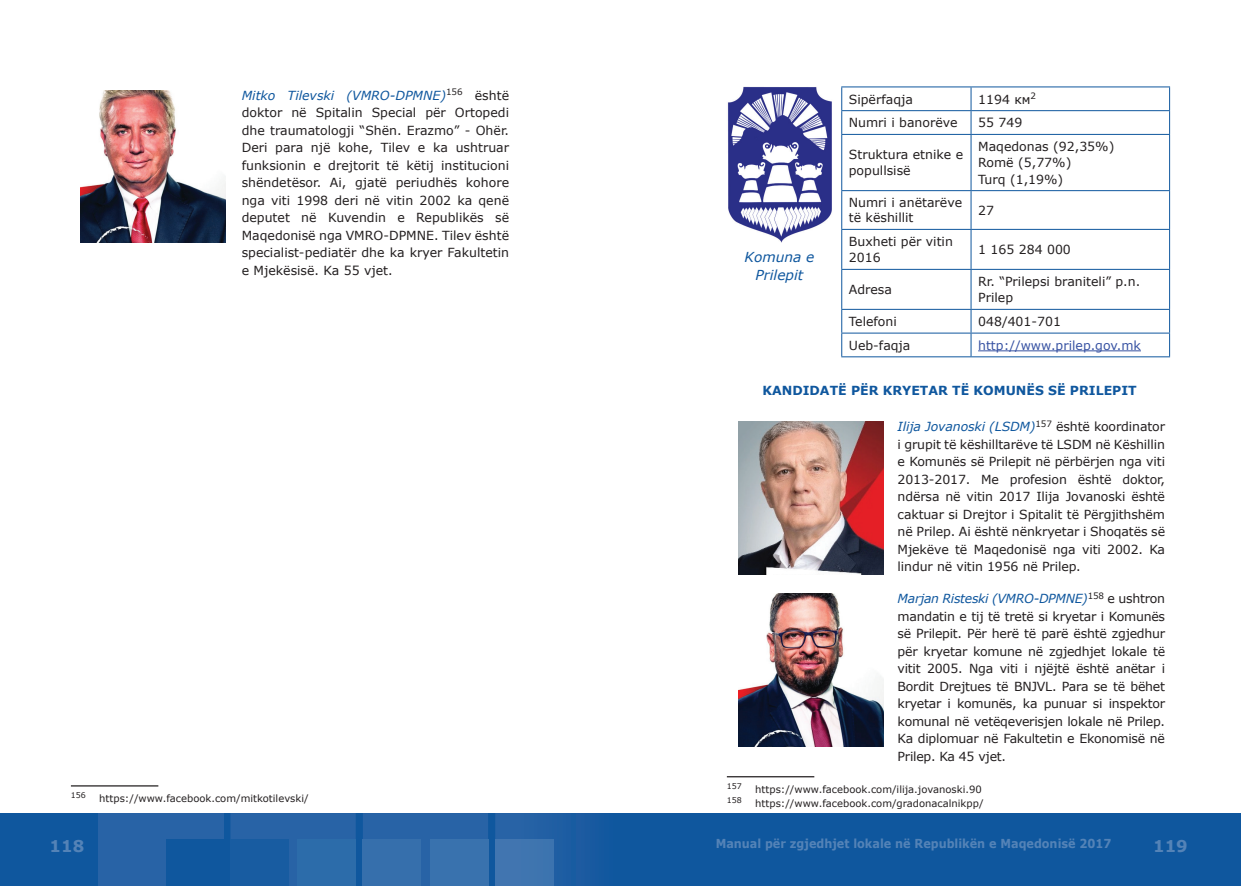
<style>
.page{position:relative;width:1241px;height:886px;background:#fff}
.page>*{position:absolute;margin:0;border:0;box-sizing:border-box;transform-origin:0 0}
.t1{font:700 16.25px "Verdana";color:#5483b7}
.t2{font:italic 13.75px/18.8px "Verdana";color:#0f579e;text-align:center}
.t3{font:12.5px/17.5px "Verdana";color:#231f20}
.t4{font:700 12.5px "Verdana";color:#0f579e}
.t5{font:12.5px "Verdana";color:#3853a3}
.t6{font:700 12.38px "Verdana";color:#5483b7;scale:.91 1}
.t7{font:10px "Verdana";color:#231f20}
.t8{font:7.88px "Verdana";color:#231f20}
.s1{font-style:italic;color:#0f579e}
</style>
<div class="page">
<div style="left:620px;top:813px;width:620px;height:73px;background:#0f579e"></div>
<div style="left:0;top:813px;width:620px;height:73px;background:#0f579e"></div>
<div style="left:98px;top:813px;width:125px;height:73px;background:#2863a6"></div>
<div style="left:230px;top:813px;width:126px;height:73px;background:#2863a6"></div>
<div style="left:363px;top:813px;width:125px;height:73px;background:#2863a6"></div>
<svg style="left:495px;top:813px;width:95px;height:73px"></svg>
<div style="left:230px;top:839px;width:58px;height:47px;background:#185ca1"></div>
<div style="left:166px;top:839px;width:58px;height:47px;background:#0f579e"></div>
<div style="left:298px;top:839px;width:58px;height:47px;background:#2c6caa"></div>
<hr style="left:488px;top:839px;width:1px;height:47px;background:#2d6cab">
<div style="left:431px;top:839px;width:57px;height:47px;background:#3972ae"></div>
<div style="left:495px;top:839px;width:58px;height:47px;background:#3f75b0"></div>
<div style="left:363px;top:839px;width:57px;height:47px;background:#366fac"></div>
<img style="left:80px;top:90px;width:146px;height:152px">
<hr style="left:841px;top:86px;width:129px;height:1px;background:#0f579e">
<hr style="left:970px;top:86px;width:199px;height:1px;background:#0f579e">
<hr style="left:841px;top:110px;width:129px;height:1px;background:#0f579e">
<svg style="left:841px;top:87px;width:1px;height:47px"></svg>
<hr style="left:970px;top:110px;width:199px;height:1px;background:#0f579e">
<svg style="left:970px;top:87px;width:1px;height:47px"></svg>
<hr style="left:841px;top:134px;width:129px;height:1px;background:#0f579e">
<hr style="left:841px;top:135px;width:1px;height:55px;background:#0f579e">
<hr style="left:970px;top:134px;width:199px;height:1px;background:#0f579e">
<hr style="left:970px;top:135px;width:1px;height:55px;background:#0f579e">
<hr style="left:1168px;top:135px;width:1px;height:55px;background:#0f579e">
<hr style="left:841px;top:190px;width:129px;height:1px;background:#0f579e">
<hr style="left:841px;top:191px;width:1px;height:38px;background:#0f579e">
<hr style="left:970px;top:190px;width:199px;height:1px;background:#0f579e">
<hr style="left:970px;top:191px;width:1px;height:38px;background:#0f579e">
<hr style="left:1168px;top:191px;width:1px;height:38px;background:#0f579e">
<hr style="left:841px;top:229px;width:129px;height:1px;background:#0f579e">
<hr style="left:841px;top:230px;width:1px;height:39px;background:#0f579e">
<hr style="left:970px;top:229px;width:199px;height:1px;background:#0f579e">
<hr style="left:970px;top:230px;width:1px;height:39px;background:#0f579e">
<hr style="left:1168px;top:230px;width:1px;height:39px;background:#0f579e">
<hr style="left:841px;top:269px;width:129px;height:1px;background:#0f579e">
<hr style="left:841px;top:270px;width:1px;height:39px;background:#0f579e">
<hr style="left:970px;top:269px;width:199px;height:1px;background:#0f579e">
<hr style="left:970px;top:270px;width:1px;height:39px;background:#0f579e">
<hr style="left:1168px;top:270px;width:1px;height:39px;background:#0f579e">
<hr style="left:841px;top:309px;width:129px;height:1px;background:#0f579e">
<hr style="left:970px;top:309px;width:199px;height:1px;background:#0f579e">
<hr style="left:841px;top:333px;width:129px;height:1px;background:#0f579e">
<svg style="left:841px;top:310px;width:1px;height:46px"></svg>
<hr style="left:970px;top:333px;width:199px;height:1px;background:#0f579e">
<svg style="left:970px;top:310px;width:1px;height:46px"></svg>
<hr style="left:841px;top:356px;width:129px;height:1px;background:#0f579e">
<hr style="left:970px;top:356px;width:199px;height:1px;background:#0f579e">
<img style="left:727px;top:87px;width:105px;height:156px">
<hr style="left:977px;top:350px;width:163px;height:1px;background:#3853a3">
<img style="left:738px;top:422px;width:145px;height:152px">
<img style="left:738px;top:593px;width:145px;height:153px">
<hr style="left:71px;top:785px;width:87px;height:1px;background:#231f20">
<hr style="left:726px;top:776px;width:88px;height:1px;background:#231f20">
<p class="t3" style="left:242px;top:86px;width:269px;text-align:justify"><span class="s1">Mitko Tilevski (VMRO-DPMNE)</span><sup>156</sup> është doktor në Spitalin Special për Ortopedi dhe traumatologji “Shën. Erazmo” - Ohër.<br>Deri para një kohe, Tilev e ka ushtruar funksionin e drejtorit të këtij institucioni shëndetësor. Ai, gjatë periudhës kohore nga viti 1998 deri në vitin 2002 ka qenë deputet në Kuvendin e Republikës së Maqedonisë nga VMRO-DPMNE. Tilev është specialist-pediatër dhe ka kryer Fakultetin e Mjekësisë. Ka 55 vjet.</p>
<p class="t8" style="left:71px;top:790px;width:17px">156</p>
<p class="t7" style="left:99px;top:792px;width:211px">https://www.facebook.com/mitkotilevski/</p>
<p class="t3" style="left:848px;top:90px;width:66px">Sipërfaqja</p>
<p class="t3" style="left:977px;top:90px;width:59px">1194 км<sup>2</sup></p>
<p class="t3" style="left:848px;top:114px;width:110px">Numri i banorëve</p>
<p class="t3" style="left:977px;top:114px;width:46px">55 749</p>
<p class="t3" style="left:848px;top:146px;width:116px;line-height:16.2px">Struktura etnike e popullsisë</p>
<p class="t3" style="left:977px;top:138px;width:138px;line-height:16.2px">Maqedonas (92,35%)<br>Romë (5,77%)<br>Turq (1,19%)</p>
<p class="t3" style="left:848px;top:195px;width:115px;line-height:15px">Numri i anëtarëve të këshillit</p>
<p class="t3" style="left:977px;top:201px;width:17px">27</p>
<p class="t3" style="left:848px;top:233px;width:106px;line-height:16.2px">Buxheti për vitin<br>2016</p>
<p class="t3" style="left:977px;top:241px;width:94px">1 165 284 000</p>
<p class="t3" style="left:848px;top:281px;width:45px">Adresa</p>
<p class="t3" style="left:977px;top:273px;width:164px;line-height:16.2px">Rr. “Prilepsi braniteli” p.n.<br>Prilep</p>
<p class="t3" style="left:848px;top:313px;width:50px">Telefoni</p>
<p class="t3" style="left:977px;top:313px;width:84px">048/401-701</p>
<p class="t3" style="left:848px;top:336px;width:63px">Ueb-faqja</p>
<p class="t5" style="left:977px;top:337px;width:164px">http://www.prilep.gov.mk</p>
<p class="t4" style="left:762px;top:382px;width:376px">KANDIDATË PËR KRYETAR TË KOMUNËS SË PRILEPIT</p>
<p class="t3" style="left:897px;top:418px;width:269px;text-align:justify"><span class="s1">Ilija Jovanoski (LSDM)</span><sup>157</sup> është koordinator i grupit të këshilltarëve të LSDM në Këshillin e Komunës së Prilepit në përbërjen nga viti 2013-2017. Me profesion është doktor, ndërsa në vitin 2017 Ilija Jovanoski është caktuar si Drejtor i Spitalit të Përgjithshëm në Prilep. Ai është nënkryetar i Shoqatës së Mjekëve të Maqedonisë nga viti 2002. Ka lindur në vitin 1956 në Prilep.</p>
<p class="t3" style="left:897px;top:590px;width:269px;text-align:justify"><span class="s1">Marjan Risteski (VMRO-DPMNE)</span><sup>158</sup> e ushtron mandatin e tij të tretë si kryetar i Komunës së Prilepit. Për herë të parë është zgjedhur për kryetar komune në zgjedhjet lokale të vitit 2005. Nga viti i njëjtë është anëtar i Bordit Drejtues të BNJVL. Para se të bëhet kryetar i komunës, ka punuar si inspektor komunal në vetëqeverisjen lokale në Prilep.<br>Ka diplomuar në Fakultetin e Ekonomisë në Prilep. Ka 45 vjet.</p>
<p class="t2" style="left:744px;top:247px;width:71px">Komuna e<br>Prilepit</p>
<p class="t8" style="left:726px;top:781px;width:17px">157</p>
<p class="t7" style="left:755px;top:782px;width:228px">https://www.facebook.com/ilija.jovanoski.90</p>
<p class="t8" style="left:726px;top:794px;width:17px">158</p>
<p class="t7" style="left:755px;top:796px;width:230px">https://www.facebook.com/gradonacalnikpp/</p>
<h1 class="t1" style="left:50px;top:834px;width:36px">118</h1>
<p class="t6" style="left:715px;top:835px;width:436px">Manual për zgjedhjet lokale në Republikën e Maqedonisë 2017</p>
<h1 class="t1" style="left:1152px;top:834px;width:36px">119</h1>
</div>
